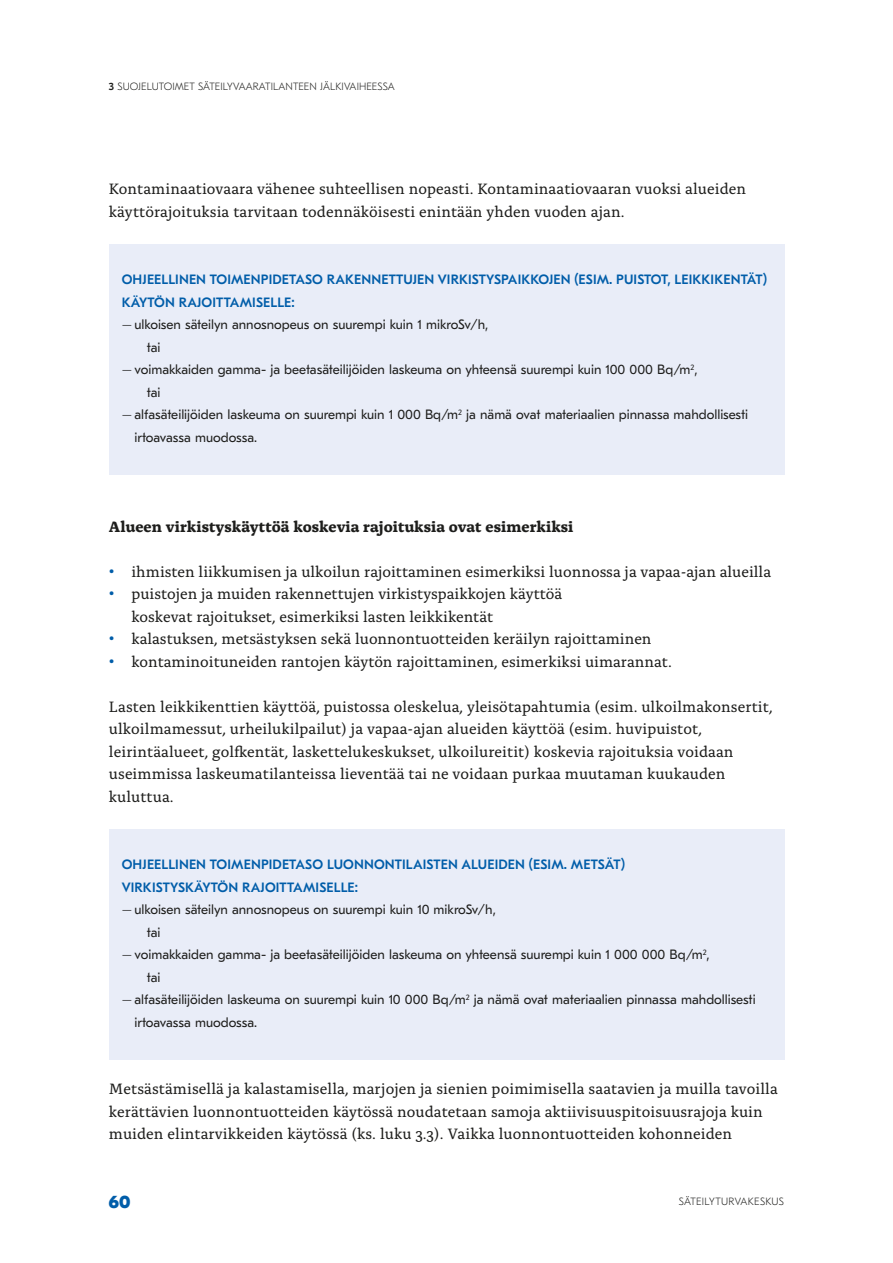
<style>
.page{position:relative;width:893px;height:1263px;background:#fff}
.page>*{position:absolute;margin:0;border:0;box-sizing:border-box;transform-origin:0 0}
.t1{font:800 18px "GT Eesti Display";color:#005da9}
.P_1{font:15.75px/22.5px "Alda OT";letter-spacing:.005em;color:#1d1d1b}
.UL{font:15.75px/22.5px "Alda OT";color:#1d1d1b}
.P_1-2{font:700 15.75px "Alda OT";letter-spacing:.005em;color:#1d1d1b}
.väriboksin_tekstit_l{font:13.5px/22.5px "GT Eesti Text";color:#1d1d1b}
.väriboksin_sisältöot{font:500 13.5px/22.5px "GT Eesti Text";letter-spacing:.01em;color:#005da9}
.t2{font:100 10.5px "GT Eesti Text";letter-spacing:.01em;color:#1d1d1b}
.s1{font-weight:500}
.s2{font-weight:100}
.s3{font-family:"GT Eesti Text";font-weight:500;color:#005da9}
</style>
<div class="page">
<div style="left:109px;top:244px;width:675px;height:79px;background:#e9edf8"></div>
<div style="left:109px;top:306px;width:675px;height:79px;background:#e9edf8"></div>
<div style="left:109px;top:351px;width:675px;height:79px;background:#e9edf8"></div>
<div style="left:109px;top:396px;width:675px;height:79px;background:#e9edf8"></div>
<div style="left:109px;top:829px;width:675px;height:79px;background:#e9edf8"></div>
<div style="left:109px;top:891px;width:675px;height:79px;background:#e9edf8"></div>
<div style="left:109px;top:936px;width:675px;height:79px;background:#e9edf8"></div>
<div style="left:109px;top:981px;width:675px;height:79px;background:#e9edf8"></div>
<p class="t2" style="left:109px;top:80px;width:287px"><span class="s1">3</span> SUOJELUTOIMET SÄTEILYVAARATILANTEEN JÄLKIVAIHEESSA</p>
<p class="P_1" style="left:109px;top:179px;width:639px">Kontaminaatiovaara vähenee suhteellisen nopeasti. Kontaminaatiovaaran vuoksi alueiden käyttörajoituksia tarvitaan todennäköisesti enintään yhden vuoden ajan.</p>
<p class="väriboksin_sisältöot" style="left:122px;top:269px;width:647px">OHJEELLINEN TOIMENPIDETASO RAKENNETTUJEN VIRKISTYSPAIKKOJEN (ESIM. PUISTOT, LEIKKIKENTÄT)<br>KÄYTÖN RAJOITTAMISELLE:</p>
<p class="väriboksin_tekstit_l" style="left:147px;top:314px;width:343px;text-indent:-25px"><span class="s2">–</span> ulkoisen säteilyn annosnopeus on suurempi kuin 1 mikroSv/h, tai</p>
<p class="väriboksin_tekstit_l" style="left:147px;top:359px;width:552px;text-indent:-25px"><span class="s2">–</span> voimakkaiden gamma- ja beetasäteilijöiden laskeuma on yhteensä suurempi kuin 100 000 Bq/m<sup>2</sup>, tai</p>
<p class="väriboksin_tekstit_l" style="left:134px;top:404px;width:615px;text-indent:-13px"><span class="s2">–</span> alfasäteilijöiden laskeuma on suurempi kuin 1 000 Bq/m<sup>2</sup> ja nämä ovat materiaalien pinnassa mahdollisesti irtoavassa muodossa.</p>
<p class="P_1-2" style="left:109px;top:520px;width:466px">Alueen virkistyskäyttöä koskevia rajoituksia ovat esimerkiksi</p>
<p class="UL" style="left:109px;top:562px;width:664px"><span class="s3">•</span> ihmisten liikkumisen ja ulkoilun rajoittaminen esimerkiksi luonnossa ja vapaa-ajan alueilla</p>
<p class="UL" style="left:131px;top:584px;width:432px;text-indent:-22px"><span class="s3">•</span> puistojen ja muiden rakennettujen virkistyspaikkojen käyttöä koskevat rajoitukset, esimerkiksi lasten leikkikentät</p>
<p class="UL" style="left:109px;top:629px;width:544px"><span class="s3">•</span> kalastuksen, metsästyksen sekä luonnontuotteiden keräilyn rajoittaminen</p>
<p class="UL" style="left:109px;top:652px;width:564px"><span class="s3">•</span> kontaminoituneiden rantojen käytön rajoittaminen, esimerkiksi uimarannat.</p>
<p class="P_1" style="left:109px;top:697px;width:665px">Lasten leikkikenttien käyttöä, puistossa oleskelua, yleisötapahtumia (esim. ulkoilmakonsertit, ulkoilmamessut, urheilukilpailut) ja vapaa-ajan alueiden käyttöä (esim. huvipuistot, leirintäalueet, golfkentät, laskettelukeskukset, ulkoilureitit) koskevia rajoituksia voidaan useimmissa laskeumatilanteissa lieventää tai ne voidaan purkaa muutaman kuukauden kuluttua.</p>
<p class="väriboksin_sisältöot" style="left:122px;top:854px;width:505px">OHJEELLINEN TOIMENPIDETASO LUONNONTILAISTEN ALUEIDEN (ESIM. METSÄT)<br>VIRKISTYSKÄYTÖN RAJOITTAMISELLE:</p>
<p class="väriboksin_tekstit_l" style="left:147px;top:899px;width:350px;text-indent:-25px"><span class="s2">–</span> ulkoisen säteilyn annosnopeus on suurempi kuin 10 mikroSv/h, tai</p>
<p class="väriboksin_tekstit_l" style="left:147px;top:944px;width:564px;text-indent:-25px"><span class="s2">–</span> voimakkaiden gamma- ja beetasäteilijöiden laskeuma on yhteensä suurempi kuin 1 000 000 Bq/m<sup>2</sup>, tai</p>
<p class="väriboksin_tekstit_l" style="left:134px;top:989px;width:623px;text-indent:-13px"><span class="s2">–</span> alfasäteilijöiden laskeuma on suurempi kuin 10 000 Bq/m<sup>2</sup> ja nämä ovat materiaalien pinnassa mahdollisesti irtoavassa muodossa.</p>
<p class="P_1" style="left:109px;top:1079px;width:670px">Metsästämisellä ja kalastamisella, marjojen ja sienien poimimisella saatavien ja muilla tavoilla kerättävien luonnontuotteiden käytössä noudatetaan samoja aktiivisuuspitoisuusrajoja kuin muiden elintarvikkeiden käytössä (ks. luku 3.3). Vaikka luonnontuotteiden kohonneiden</p>
<p class="t1" style="left:109px;top:1192px;width:23px">60</p>
<p class="t2" style="left:679px;top:1196px;width:107px">SÄTEILYTURVAKESKUS</p>
</div>
